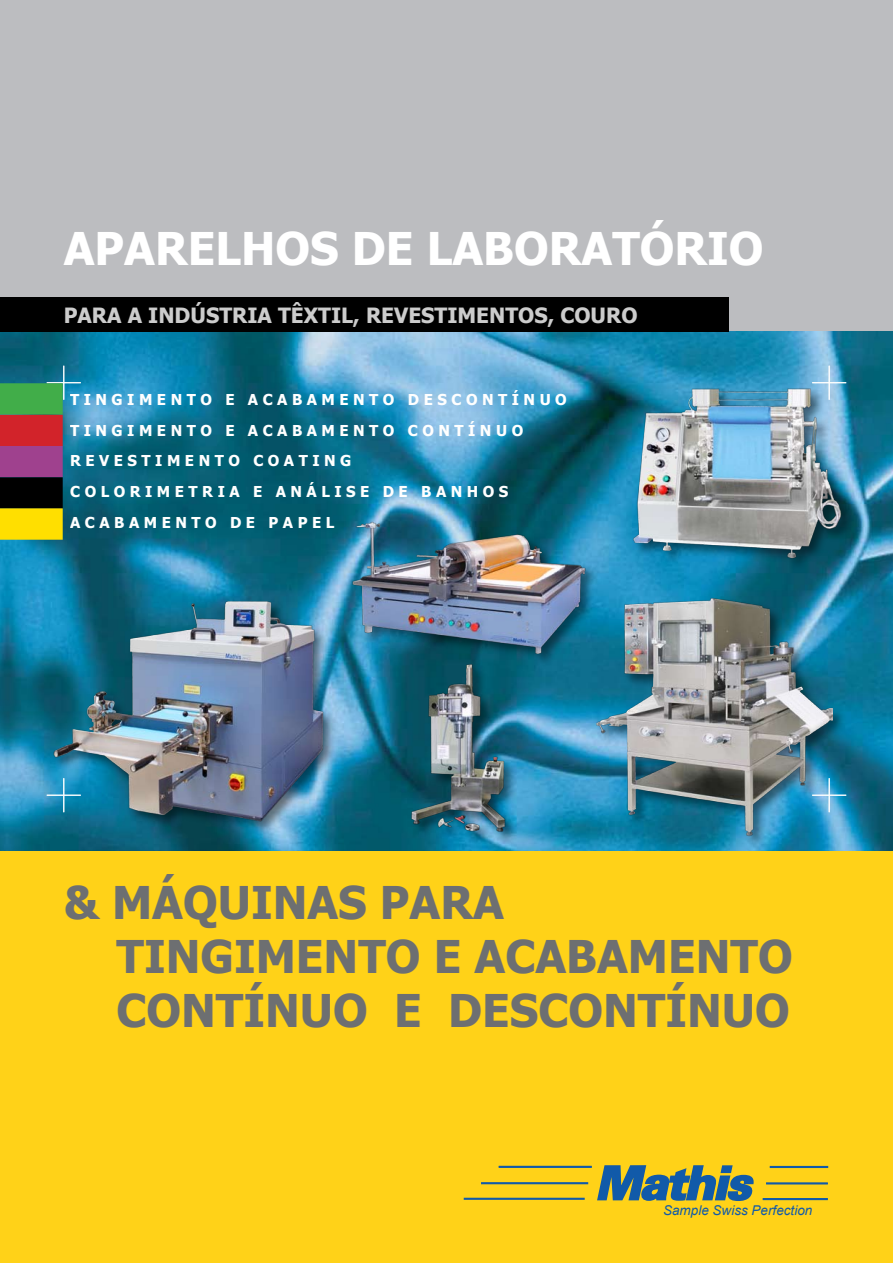
<style>
.page{position:relative;width:893px;height:1263px;background:#fff}
.page>*{position:absolute;margin:0;border:0;box-sizing:border-box;transform-origin:0 0}
.t1{font:700 45px/54px "Tahoma";color:#6d6f71}
.t2{font:700 45px "Tahoma";color:#fff}
.t3{font:700 21px "Tahoma";color:#ccc}
.t4{font:700 15px/30.8px "Tahoma";letter-spacing:.3em;color:#fff}
.t5{font:italic 13.5px "Arial";color:#115aa9}
</style>
<div class="page">
<div style="left:0;top:0;width:893px;height:850px;background:#bcbdc0"></div>
<div style="left:0;top:850px;width:893px;height:413px;background:#ffd218"></div>
<svg style="left:0;top:332px;width:893px;height:518px;background:#1e7b9b"></svg>
<svg style="left:597px;top:1165px;width:157px;height:36px"></svg>
<hr style="left:464px;top:1198px;width:121px;height:2px;background:#115aa9">
<hr style="left:499px;top:1166px;width:93px;height:2px;background:#115aa9">
<hr style="left:481px;top:1182px;width:107px;height:2px;background:#115aa9">
<hr style="left:763px;top:1198px;width:65px;height:2px;background:#115aa9">
<hr style="left:770px;top:1166px;width:58px;height:2px;background:#115aa9">
<hr style="left:766px;top:1182px;width:62px;height:2px;background:#115aa9">
<hr style="left:47px;top:795px;width:34px;height:1px;background:#fff">
<hr style="left:63px;top:366px;width:1px;height:34px;background:#fff">
<hr style="left:47px;top:382px;width:34px;height:1px;background:#fff">
<hr style="left:829px;top:366px;width:1px;height:34px;background:#fff">
<div style="left:1px;top:384px;width:61px;height:30px;background:#41ad49"></div>
<div style="left:0;top:383px;width:63px;height:32px;border:2px solid #41ad49"></div>
<div style="left:1px;top:416px;width:61px;height:29px;background:#d2232a"></div>
<div style="left:0;top:415px;width:63px;height:31px;border:2px solid #d2232a"></div>
<div style="left:1px;top:447px;width:61px;height:30px;background:#9f418e"></div>
<div style="left:0;top:446px;width:63px;height:31px;border:2px solid #9f418e"></div>
<div style="left:1px;top:478px;width:61px;height:30px;background:#000"></div>
<div style="left:0;top:477px;width:63px;height:32px;border:2px solid #000"></div>
<div style="left:1px;top:509px;width:61px;height:30px;background:#ffdf00"></div>
<div style="left:0;top:508px;width:63px;height:32px;border:2px solid #ffdf00"></div>
<div style="left:631px;top:386px;width:259px;height:210px;background:#000;opacity:.48"></div>
<img style="left:619px;top:372px;width:227px;height:188px">
<div style="left:52px;top:599px;width:311px;height:268px;background:#000;opacity:.48"></div>
<img style="left:53px;top:585px;width:277px;height:245px">
<div style="left:350px;top:520px;width:270px;height:169px;background:#000;opacity:.48"></div>
<img style="left:344px;top:516px;width:249px;height:142px">
<div style="left:594px;top:596px;width:263px;height:296px;background:#000;opacity:.48"></div>
<img style="left:591px;top:586px;width:241px;height:256px">
<div style="left:410px;top:662px;width:132px;height:199px;background:#000;opacity:.48"></div>
<img style="left:404px;top:660px;width:110px;height:176px">
<div style="left:0;top:298px;width:728px;height:34px;background:#000"></div>
<h1 class="t2" style="left:64px;top:217px;width:701px">APARELHOS DE LABORATÓRIO</h1>
<h2 class="t3" style="left:64px;top:300px;width:16px">PARA</h2>
<h2 class="t3" style="left:128px;top:300px;width:93px">A INDÚSTRIA</h2>
<h2 class="t3" style="left:278px;top:300px;width:145px">TÊXTIL, REVESTIME</h2>
<h2 class="t3" style="left:489px;top:300px;width:32px">NTOS</h2>
<h2 class="t3" style="left:548px;top:300px;width:44px">, COURO</h2>
<p class="t4" style="left:70px;top:385px;width:267px">TINGIMENTO E ACABAMENTO</p>
<p class="t4" style="left:408px;top:385px;width:73px">DE SCONT</p>
<p class="t4" style="left:512px;top:385px;width:56px">ÍN UO</p>
<p class="t4" style="left:70px;top:415px;width:193px">TINGIMENTO E ACABA</p>
<p class="t4" style="left:70px;top:415px;width:455px;text-indent:251px">MENTO CONTÍNU O<br>REVESTIMENTO COATING<br>COLORIMETRIA E ANÁLISE DE BAN HOS<br>ACABA</p>
<p class="t4" style="left:144px;top:508px;width:192px">MENTO DE PAPEL</p>
<h1 class="t1" style="left:117px;top:877px;width:678px;text-indent:-53px">&amp; MÁQUINAS PARA<br>TINGIMENTO E ACABAMENTO<br>CONTÍNUO E DESCONTÍNUO</h1>
<p class="t5" style="left:663px;top:1201px;width:151px">Sample Swiss Perfection</p>
</div>
